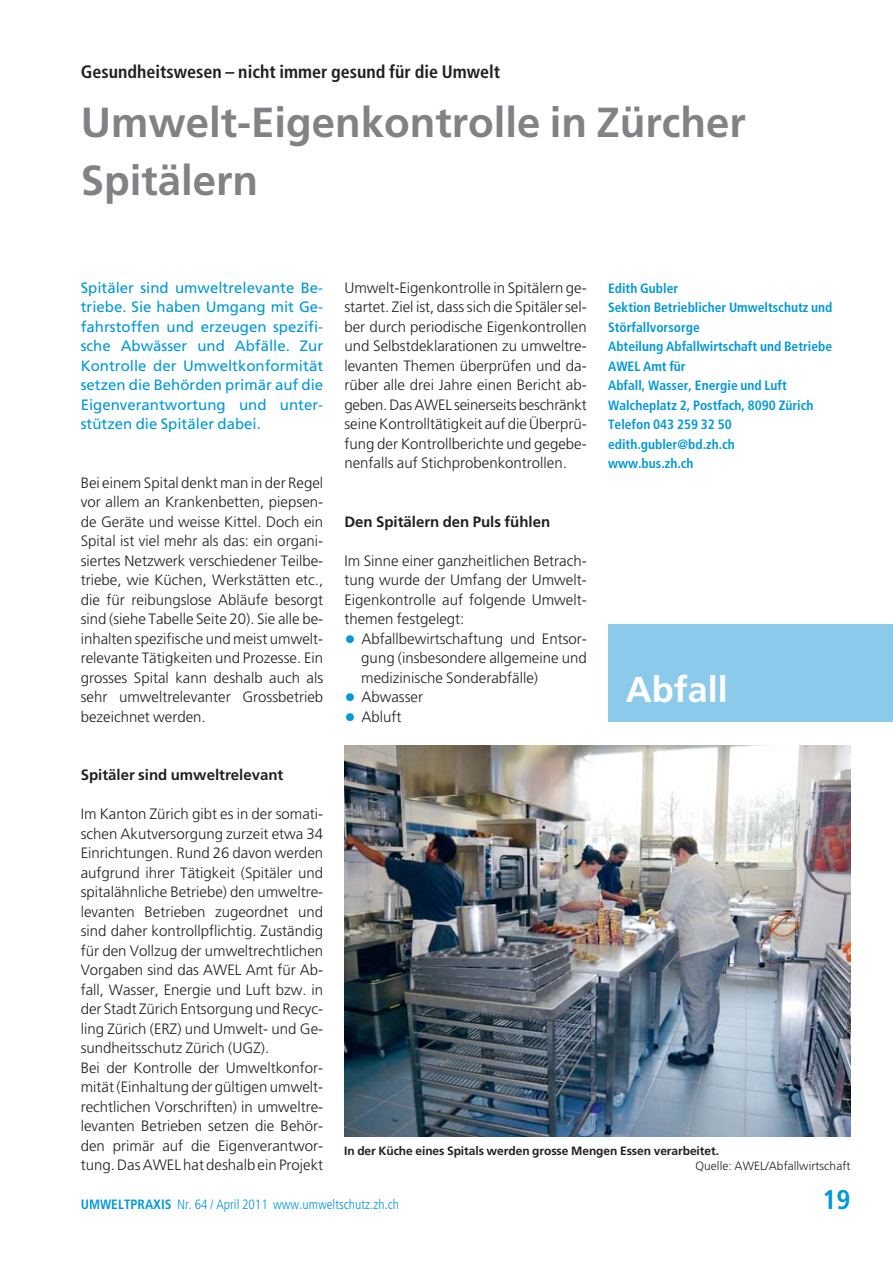
<style>
.page{position:relative;width:893px;height:1263px;background:#fff}
.page>*{position:absolute;margin:0;border:0;box-sizing:border-box;transform-origin:0 0}
.t1{font:700 42px/58.5px "Frutiger LT Std";color:#808285}
.t2{font:700 36px "Frutiger LT Std";color:#fff}
.t3{font:700 condensed 27px "Frutiger LT Std";color:#0099d9}
.t4{font:700 condensed 18px "Frutiger LT Std";color:#231f20}
.t5{font:300 15px/19.5px "Frutiger LT Std";color:#231f20;text-align:justify}
.t6{font:15px/19.5px "Frutiger LT Std";color:#0099d9;text-align:justify}
.t7{font:700 15px "Frutiger LT Std";color:#231f20}
.t8{font:700 condensed 13.5px/19.5px "Frutiger LT Std";color:#0099d9}
.t9{font:300 condensed 13.5px "Frutiger LT Std";color:#0099d9}
.t10{font:700 12px "Frutiger LT Std";letter-spacing:-.005em;color:#231f20}
.t11{font:300 12px "Frutiger LT Std";letter-spacing:.005em;color:#231f20}
.s1{font-stretch:condensed;font-size:22.5px;color:#0099d9}
.s2{font-weight:700}
</style>
<div class="page">
<div style="left:608px;top:624px;width:285px;height:97px;background:#8ccaec"></div>
<img style="left:344px;top:745px;width:506px;height:391px">
<p class="t4" style="left:81px;top:60px;width:421px">Gesundheitswesen – nicht immer gesund für die Umwelt</p>
<h1 class="t1" style="left:81px;top:92px;width:667px">Umwelt-Eigenkontrolle in Zürcher<br>Spitälern</h1>
<p class="t6" style="left:81px;top:277px;width:244px">Spitäler sind umweltrelevante Be&shy;triebe. Sie haben Umgang mit Ge&shy;fahrstoffen und erzeugen spezifi&shy;sche Abwässer und Abfälle. Zur Kontrolle der Umweltkonformität setzen die Be hörden primär auf die Eigenverantwortung und unter&shy;stützen die Spi täler dabei.</p>
<p class="t5" style="left:81px;top:472px;width:244px">Bei einem Spital denkt man in der Regel vor allem an Krankenbetten, piepsen&shy;de Geräte und weisse Kittel. Doch ein Spital ist viel mehr als das: ein organi&shy;siertes Netzwerk verschiedener Teilbe&shy;triebe, wie Küchen, Werkstätten etc., die für reibungslose Abläufe besorgt sind (siehe Tabelle Seite 20). Sie alle be&shy;inhalten spezifische und meist umwelt&shy;relevante Tätigkeiten und Prozesse. Ein grosses Spital kann deshalb auch als sehr umweltrelevanter Grossbetrieb be zeichnet werden.</p>
<p class="t7" style="left:81px;top:765px;width:204px">Spitäler sind umweltrelevant</p>
<p class="t5" style="left:81px;top:804px;width:244px;text-align:left">Im Kanton Zürich gibt es in der somati&shy;schen Akutversorgung zurzeit etwa 34<br>Einrichtungen. Rund 26 davon werden aufgrund ihrer Tätigkeit (Spitäler und spitalähnliche Betriebe) den umweltre&shy;levanten Betrieben zugeordnet und sind daher kontrollpflichtig. Zuständig für den Vollzug der umweltrechtlichen Vorgaben sind das AWEL Amt für Ab&shy;fall, Wasser, Energie und Luft bzw. in der Stadt Zürich Entsorgung und Recyc - ling Zürich (ERZ) und Umwelt- und Ge&shy;sundheitsschutz Zürich (UGZ).<br>Bei der Kontrolle der Umweltkonfor&shy;mität (Einhaltung der gültigen umwelt&shy;rechtlichen Vorschriften) in umweltre&shy;levanten Betrieben setzen die Behör&shy;den primär auf die Eigenverantwor&shy;tung. Das AWEL hat deshalb ein Projekt</p>
<p class="t5" style="left:344px;top:277px;width:244px">Umwelt-Eigenkontrolle in Spitälern ge&shy;startet. Ziel ist, dass sich die Spitäler sel&shy;ber durch periodische Eigenkontrollen und Selbstdeklarationen zu umweltre&shy;levanten Themen überprüfen und da - rüber alle drei Jahre einen Bericht ab - geben. Das AWEL seinerseits beschränkt seine Kontrolltätigkeit auf die Überprü&shy;fung der Kontrollberichte und gegebe&shy;nenfalls auf Stichprobenkontrollen.</p>
<p class="t7" style="left:344px;top:512px;width:207px">Den Spitälern den Puls fühlen</p>
<p class="t5" style="left:344px;top:550px;width:244px">Im Sinne einer ganzheitlichen Betrach&shy;tung wurde der Umfang der Umwelt-Eigenkontrolle auf folgende Umwelt&shy;themen festgelegt:</p>
<p class="t5" style="left:361px;top:628px;width:227px;text-indent:-17px"><span class="s1">•</span> Abfallbewirtschaftung und Entsor&shy;gung (insbesondere allgemeine und medizinische Sonderabfälle)</p>
<p class="t5" style="left:344px;top:687px;width:80px"><span class="s1">•</span> Abwasser</p>
<p class="t5" style="left:344px;top:706px;width:59px"><span class="s1">•</span> Abluft</p>
<p class="t8" style="left:608px;top:278px;width:226px">Edith Gubler<br>Sektion Betrieblicher Umweltschutz und<br>Störfallvorsorge<br>Abteilung Abfallwirtschaft und Betriebe<br>AWEL Amt für<br>Abfall, Wasser, Energie und Luft<br>Walcheplatz 2, Postfach, 8090 Zürich<br>Telefon 043 259 32 50 edith.gubler@bd.zh.ch<br>www.bus.zh.ch</p>
<h2 class="t2" style="left:626px;top:667px;width:104px">Abfall</h2>
<p class="t10" style="left:344px;top:1143px;width:376px">In der Küche eines Spitals werden grosse Mengen Essen verarbeitet.</p>
<p class="t11" style="left:695px;top:1158px;width:156px">Quelle: AWEL/Abfallwirtschaft</p>
<p class="t9" style="left:81px;top:1196px;width:320px"><span class="s2">UMWELTPRAXIS</span> Nr. 64 / April 2011 www.umweltschutz.zh.ch</p>
<h3 class="t3" style="left:822px;top:1183px;width:30px">19</h3>
</div>
